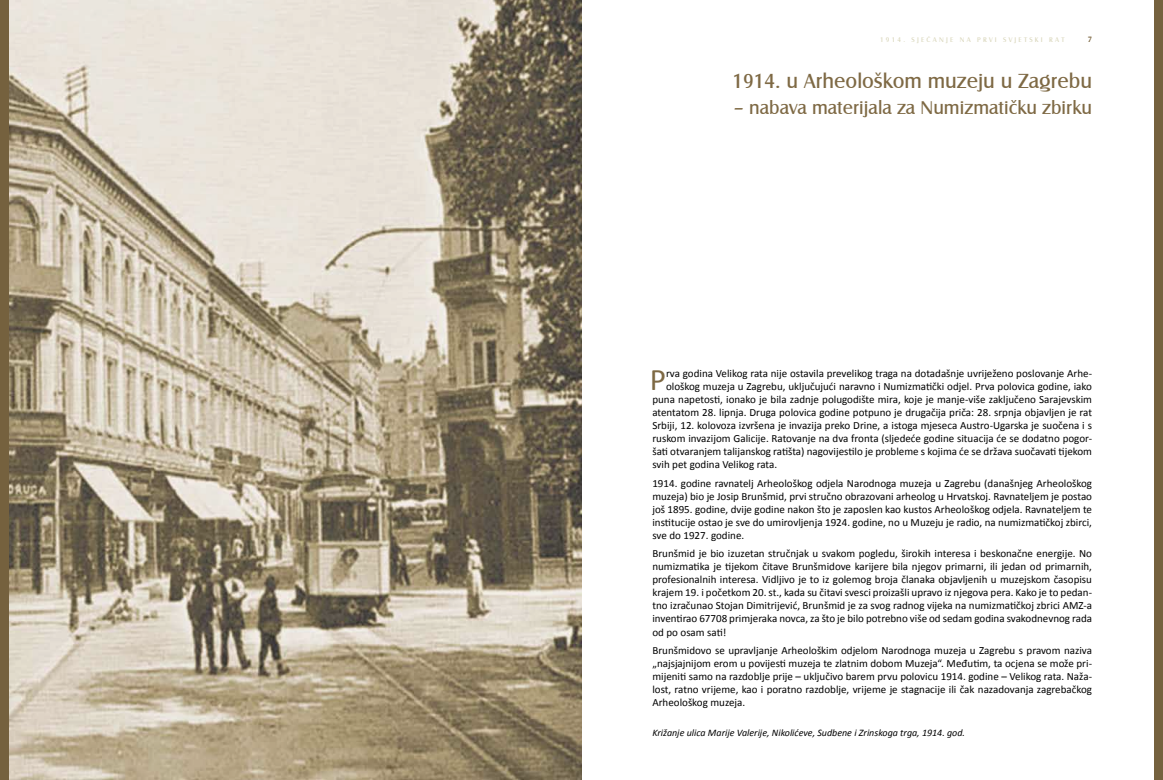
<style>
.page{position:relative;width:1163px;height:780px;background:#fff}
.page>*{position:absolute;margin:0;border:0;box-sizing:border-box;transform-origin:0 0}
.t1{font:31.5px "Calibri";color:#7e6944}
.t2{font:21px "Castle T";color:#7e6944}
.t3{font:19px "Castle T";color:#7e6944}
.t4{font:11px/13px "Calibri";color:#000;text-align:justify}
.t5{font:italic 10px "Calibri";color:#000}
.t6{font:700 8px "Castle T";color:#7e6944}
.t7{font:7px "Castle T";letter-spacing:.32em;color:#dad7bc}
</style>
<div class="page">
<img style="left:9px;top:0;width:572px;height:780px">
<div style="left:1154px;top:0;width:8px;height:780px;background:#75613e"></div>
<div style="left:0;top:0;width:9px;height:780px;background:#75613e"></div>
<p class="t7" style="left:880px;top:35px;width:186px">1914. SJEĆANJE NA PRVI SVJETSKI RAT</p>
<p class="t6" style="left:1087px;top:34px;width:6px">7</p>
<p class="t2" style="left:732px;top:67px;width:361px">1914. u Arheološkom muzeju u Zagrebu</p>
<p class="t3" style="left:733px;top:95px;width:360px">– nabava materijala za Numizmatičku zbirku</p>
<p class="t1" style="left:649px;top:359px;width:18px">P</p>
<p class="t4" style="left:666px;top:367px;width:427px">rva godina Velikog rata nije ostavila prevelikog traga na dotadašnje uvriježeno poslovanje Arhe-</p>
<p class="t4" style="left:666px;top:380px;width:427px">ološkog muzeja u Zagrebu, uključujući naravno i Numizmatički odjel. Prva polovica godine, iako</p>
<p class="t4" style="left:652px;top:393px;width:441px">puna napetosti, ionako je bila zadnje polugodište mira, koje je manje-više zaključeno Sarajevskim</p>
<p class="t4" style="left:652px;top:406px;width:441px">atentatom 28. lipnja. Druga polovica godine potpuno je drugačija priča: 28. srpnja objavljen je rat</p>
<p class="t4" style="left:652px;top:419px;width:441px">Srbiji, 12. kolovoza izvršena je invazija preko Drine, a istoga mjeseca Austro-Ugarska je suočena i s</p>
<p class="t4" style="left:652px;top:432px;width:441px">ruskom invazijom Galicije. Ratovanje na dva fronta (sljedeće godine situacija će se dodatno pogor-</p>
<p class="t4" style="left:652px;top:445px;width:441px">šati otvaranjem talijanskog ratišta) nagovijestilo je probleme s kojima će se država suočavati tijekom</p>
<p class="t4" style="left:652px;top:458px;width:126px">svih pet godina Velikog rata.</p>
<p class="t4" style="left:652px;top:476px;width:441px">1914. godine ravnatelj Arheološkog odjela Narodnoga muzeja u Zagrebu (današnjeg Arheološkog muzeja) bio je Josip Brunšmid, prvi stručno obrazovani arheolog u Hrvatskoj. Ravnateljem je postao još 1895. godine, dvije godine nakon što je zaposlen kao kustos Arheološkog odjela. Ravnateljem te institucije ostao je sve do umirovljenja 1924. godine, no u Muzeju je radio, na numizmatičkoj zbirci, sve do 1927. godine.</p>
<p class="t4" style="left:652px;top:547px;width:441px">Brunšmid je bio izuzetan stručnjak u svakom pogledu, širokih interesa i beskonačne energije. No numizmatika je tijekom čitave Brunšmidove karijere bila njegov primarni, ili jedan od primarnih, profesionalnih interesa. Vidljivo je to iz golemog broja članaka objavljenih u muzejskom časopisu krajem 19. i početkom 20. st., kada su čitavi svesci proizašli upravo iz njegova pera. Kako je to pedan&shy;tno izračunao Stojan Dimitrijević, Brunšmid je za svog radnog vijeka na numizmatičkoj zbrici AMZ-a inventirao 67708 primjeraka novca, za što je bilo potrebno više od sedam godina svakodnevnog rada od po osam sati!</p>
<p class="t4" style="left:652px;top:644px;width:441px">Brunšmidovo se upravljanje Arheološkim odjelom Narodnoga muzeja u Zagrebu s pravom naziva „najsjajnijom erom u povijesti muzeja te zlatnim dobom Muzeja“. Međutim, ta ocjena se može pri&shy;mijeniti samo na razdoblje prije – uključivo barem prvu polovicu 1914. godine – Velikog rata. Naža&shy;lost, ratno vrijeme, kao i poratno razdoblje, vrijeme je stagnacije ili čak nazadovanja zagrebačkog Arheološkog muzeja.</p>
<p class="t5" style="left:652px;top:726px;width:314px">Križanje ulica Marije Valerije, Nikolićeve, Sudbene i Zrinskoga trga, 1914. god.</p>
</div>
